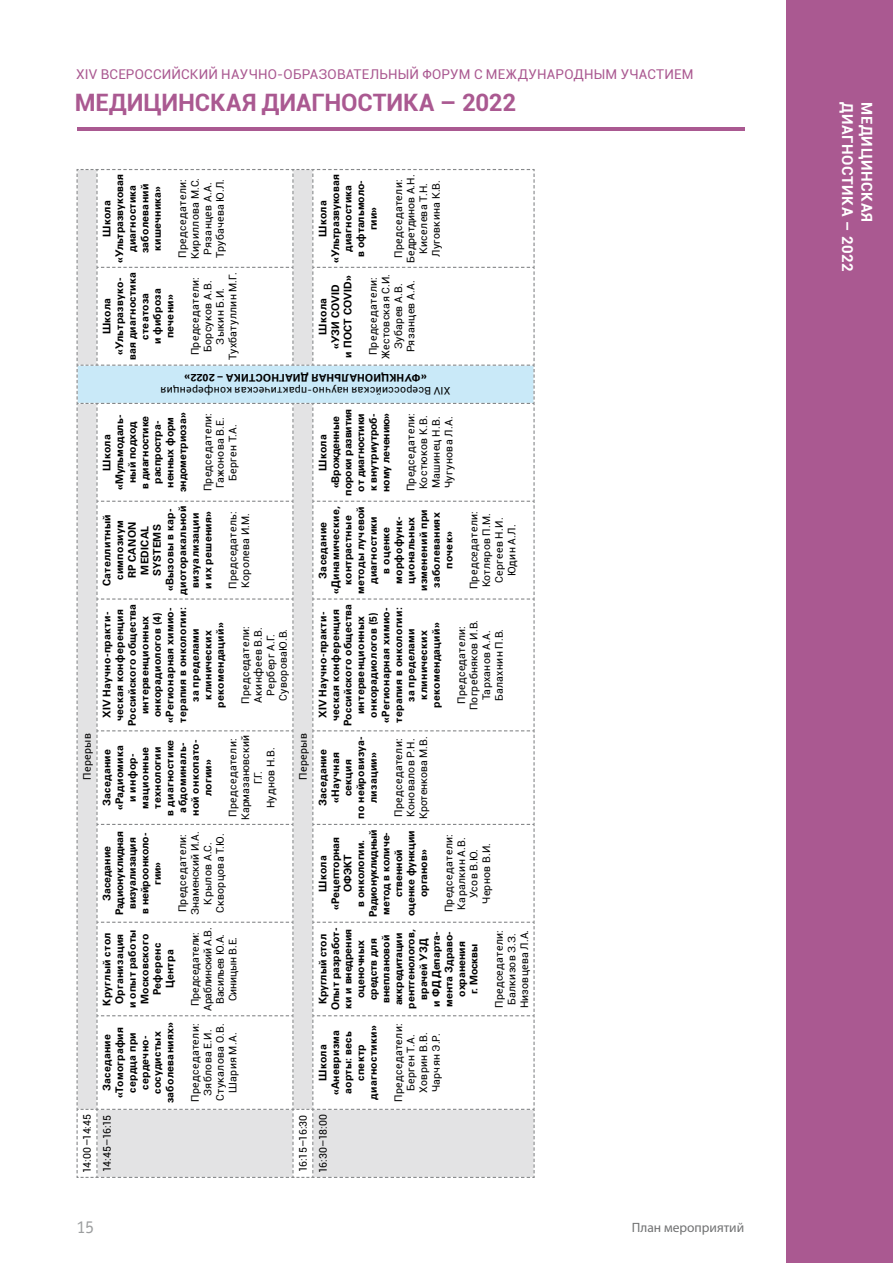
<style>
.page{position:relative;width:893px;height:1263px;background:#fff}
.page>*{position:absolute;margin:0;border:0;box-sizing:border-box;transform-origin:0 0}
.t1{font:700 24px "Roboto";letter-spacing:-.005em;color:#aa5991}
.t2{font:18px "Officina Sans Book C";color:#9c9e9f}
.t3{font:700 15px "Roboto";letter-spacing:.04em;color:#fff}
.t4{font:13.5px "Roboto";letter-spacing:.015em;color:#aa5991}
.t5{font:13.5px "Myriad Pro";color:#707172}
.t6{font:700 10.5px/12.6px "Univers C";letter-spacing:.02em;color:#000;text-align:center}
.t7{font:10.5px/12.6px "Roboto";letter-spacing:.03em;color:#000;text-align:center}
.t8{font:700 10.5px/12.6px "Univers C";color:#000;text-align:center}
.t9{font:700 10.5px/12.6px "Univers C";letter-spacing:-.01em;color:#000;text-align:center}
.t10{font:10.5px/12.6px "Roboto";letter-spacing:-.01em;color:#000;text-align:center}
</style>
<div class="page">
<div style="left:786px;top:0;width:107px;height:1263px;background:#aa5991"></div>
<hr style="left:77px;top:128px;width:667px;height:3px;background:#aa5991">
<svg style="left:76px;top:169px;width:459px;height:1009px"></svg>
<p class="t4" style="left:76px;top:65px;width:619px">XIV ВСЕРОССИЙСКИЙ НАУЧНО-ОБРАЗОВАТЕЛЬНЫЙ ФОРУМ С МЕЖДУНАРОДНЫМ УЧАСТИЕМ</p>
<h1 class="t1" style="left:75px;top:85px;width:443px">МЕДИЦИНСКАЯ ДИАГНОСТИКА – 2022</h1>
<p class="t6" style="left:100px;top:263px;width:90px;rotate:-90deg">Школа «Ультразвуковая диагностика заболеваний кишечника»</p>
<p class="t7" style="left:176px;top:259px;width:83px;rotate:-90deg">Председатели:<br>Кириллова М.С.<br>Рязанцев А.А.<br>Трубачева Ю.Л.</p>
<p class="t6" style="left:100px;top:360px;width:90px;rotate:-90deg">Школа «Ультразвуко&shy;вая диагностика стеатоза<br>и фиброза печени»</p>
<p class="t7" style="left:188px;top:360px;width:89px;rotate:-90deg">Председатели:<br>Борсуков А.В.<br>Зыкин Б.И.<br>Тухбатуллин М.Г.</p>
<p class="t6" style="left:316px;top:263px;width:90px;rotate:-90deg">Школа «Ультразвуковая диагностика<br>в офтальмоло&shy;гии»</p>
<p class="t7" style="left:392px;top:263px;width:90px;rotate:-90deg">Председатели:<br>Бедретдинов А.Н.<br>Киселева Т.Н.<br>Луговкина К.В.</p>
<p class="t6" style="left:316px;top:357px;width:84px;rotate:-90deg">Школа<br>«УЗИ COVID<br>и ПОСТ COVID»</p>
<p class="t7" style="left:366px;top:359px;width:87px;rotate:-90deg">Председатели:<br>Жестовская С.И.<br>Зубарев А.В.<br>Рязанцев А.А.</p>
<p class="t6" style="left:427px;top:384px;width:244px;rotate:-180deg">«ФУНКЦИОНАЛЬНАЯ ДИАГНОСТИКА – 2022»</p>
<p class="t7" style="left:450px;top:397px;width:291px;rotate:-180deg">XIV Всероссийская научно-практическая конференция</p>
<p class="t8" style="left:100px;top:492px;width:81px;rotate:-90deg">Школа «Мульмодаль&shy;ный подход<br>в диагностике распростра&shy;ненных форм эндометриоза»</p>
<p class="t7" style="left:201px;top:491px;width:80px;rotate:-90deg">Председатели:<br>Гажонова В.Е.<br>Берген Т.А.</p>
<p class="t9" style="left:316px;top:496px;width:88px;rotate:-90deg">Школа «Врожденные пороки развития от диагностики к внутриутроб&shy;ному лечению»</p>
<p class="t7" style="left:404px;top:491px;width:80px;text-align:left;rotate:-90deg">Председатели:<br>Костюков К.В.<br>Машинец Н.В.<br>Чугунова Л.А.</p>
<p class="t6" style="left:100px;top:595px;width:91px;rotate:-90deg">Сателлитный симпозиум<br>RP CANON<br>MEDICAL<br>SYSTEMS «Вызовы в кар&shy;диоторакальной визуализации<br>и их решения»</p>
<p class="t7" style="left:226px;top:589px;width:79px;text-align:left;rotate:-90deg">Председатель:<br>Королева И.М.</p>
<p class="t6" style="left:316px;top:594px;width:90px;rotate:-90deg">Заседание «Динамические, контрастные методы лучевой диагностики<br>в оценке морфофунк&shy;циональных изменений при заболеваниях почек»</p>
<p class="t7" style="left:467px;top:589px;width:80px;rotate:-90deg">Председатели:<br>Котляров П.М.<br>Сергеев Н.И.<br>Юдин А.Л.</p>
<p class="t6" style="left:100px;top:726px;width:124px;rotate:-90deg">ХIV Научно-практи&shy;ческая конференция<br>Российского общества интервенционных онкорадиологов (4) «Регионарная химио&shy;терапия в онкологии: за пределами клинических рекомендаций»</p>
<p class="t7" style="left:239px;top:704px;width:80px;rotate:-90deg">Председатели:<br>Акинфеев В.В.<br>Рерберг А.Г.<br>СувороваЮ.В.</p>
<p class="t6" style="left:316px;top:726px;width:124px;rotate:-90deg">ХIV Научно-практи&shy;ческая конференция<br>Российского общества интервенционных онкорадиологов (5) «Регионарная химио&shy;терапия в онкологии: за пределами клинических рекомендаций»</p>
<p class="t7" style="left:455px;top:710px;width:92px;rotate:-90deg">Председатели:<br>Погребняков И.В.<br>Тарханов А.А.<br>Балахнин П.В.</p>
<p class="t7" style="left:81px;top:780px;width:48px;rotate:-90deg">Перерыв</p>
<p class="t6" style="left:100px;top:816px;width:78px;rotate:-90deg">Заседание «Радиомика<br>и инфор&shy;мационные технологии<br>в диагностике абдоминаль&shy;ной онкопато&shy;логии»</p>
<p class="t7" style="left:226px;top:820px;width:86px;rotate:-90deg">Председатели:<br>Кармазановский<br>Г. Г.<br>Нуднов Н.В.</p>
<p class="t7" style="left:296px;top:780px;width:48px;rotate:-90deg">Перерыв</p>
<p class="t6" style="left:316px;top:819px;width:84px;rotate:-90deg">Заседание «Научная секция<br>по нейровизуа&shy;лизации»</p>
<p class="t7" style="left:392px;top:819px;width:84px;text-align:left;rotate:-90deg">Председатели:<br>Коновалов Р.Н.<br>Кротенкова М.В.</p>
<p class="t8" style="left:100px;top:915px;width:86px;rotate:-90deg">Заседание<br>Радионуклидная визуализация<br>в нейроонколо&shy;гии»</p>
<p class="t7" style="left:176px;top:915px;width:85px;rotate:-90deg">Председатели:<br>Знаменский И.А.<br>Крылов А.С.<br>Скворцова Т.Ю.</p>
<p class="t8" style="left:316px;top:917px;width:88px;rotate:-90deg">Школа «Рецепторная<br>ОФЭКТ<br>в онкологии.<br>Радионуклидный метод в количе&shy;ственной оценке функции органов»</p>
<p class="t7" style="left:442px;top:912px;width:80px;rotate:-90deg">Председатели:<br>Каралкин А.В.<br>Усов В.Ю.<br>Чернов В.И.</p>
<p class="t6" style="left:100px;top:1008px;width:80px;rotate:-90deg">Круглый стол<br>Организация и опыт работы<br>Московского<br>Референс<br>Центра</p>
<p class="t10" style="left:188px;top:1011px;width:85px;rotate:-90deg">Председатели:<br>Араблинский А.В.<br>Васильев Ю.А.<br>Синицын В.Е.</p>
<p class="t8" style="left:316px;top:1010px;width:84px;rotate:-90deg">Круглый стол<br>Опыт разработ&shy;ки и внедрения оценочных средств для внеплановой аккредитации рентгенологов, врачей УЗД<br>и ФД Департа&shy;мента Здраво&shy;охранения<br>г. Москвы</p>
<p class="t7" style="left:492px;top:1008px;width:80px;rotate:-90deg">Председатели:<br>Балкизов З.З.<br>Низовцева Л.А.</p>
<p class="t6" style="left:100px;top:1103px;width:83px;rotate:-90deg">Заседание «Томография сердца при сердечно&shy;сосудистых заболеваниях»</p>
<p class="t7" style="left:188px;top:1101px;width:80px;rotate:-90deg">Председатели:<br>Зяблова Е.И.<br>Стукалова О.В.<br>Шария М.А.</p>
<p class="t6" style="left:316px;top:1100px;width:76px;rotate:-90deg">Школа «Аневризма аорты: весь спектр диагностики»</p>
<p class="t7" style="left:392px;top:1102px;width:80px;rotate:-90deg">Председатели:<br>Берген Т.А.<br>Ховрин В.В.<br>Чарчян Э.Р.</p>
<p class="t7" style="left:81px;top:1173px;width:61px;rotate:-90deg">14:00–14:45</p>
<p class="t7" style="left:100px;top:1172px;width:59px;rotate:-90deg">14:45–16:15</p>
<p class="t7" style="left:296px;top:1172px;width:59px;rotate:-90deg">16:15–16:30</p>
<p class="t7" style="left:316px;top:1173px;width:61px;rotate:-90deg">16:30–18:00</p>
<h2 class="t2" style="left:77px;top:1217px;width:19px">15</h2>
<p class="t5" style="left:632px;top:1219px;width:114px">План мероприятий</p>
<h3 class="t3" style="left:858px;top:102px;width:171px;rotate:90deg">ДИАГНОСТИКА – 2022</h3>
<h3 class="t3" style="left:877px;top:102px;width:122px;rotate:90deg">МЕДИЦИНСКАЯ</h3>
</div>
